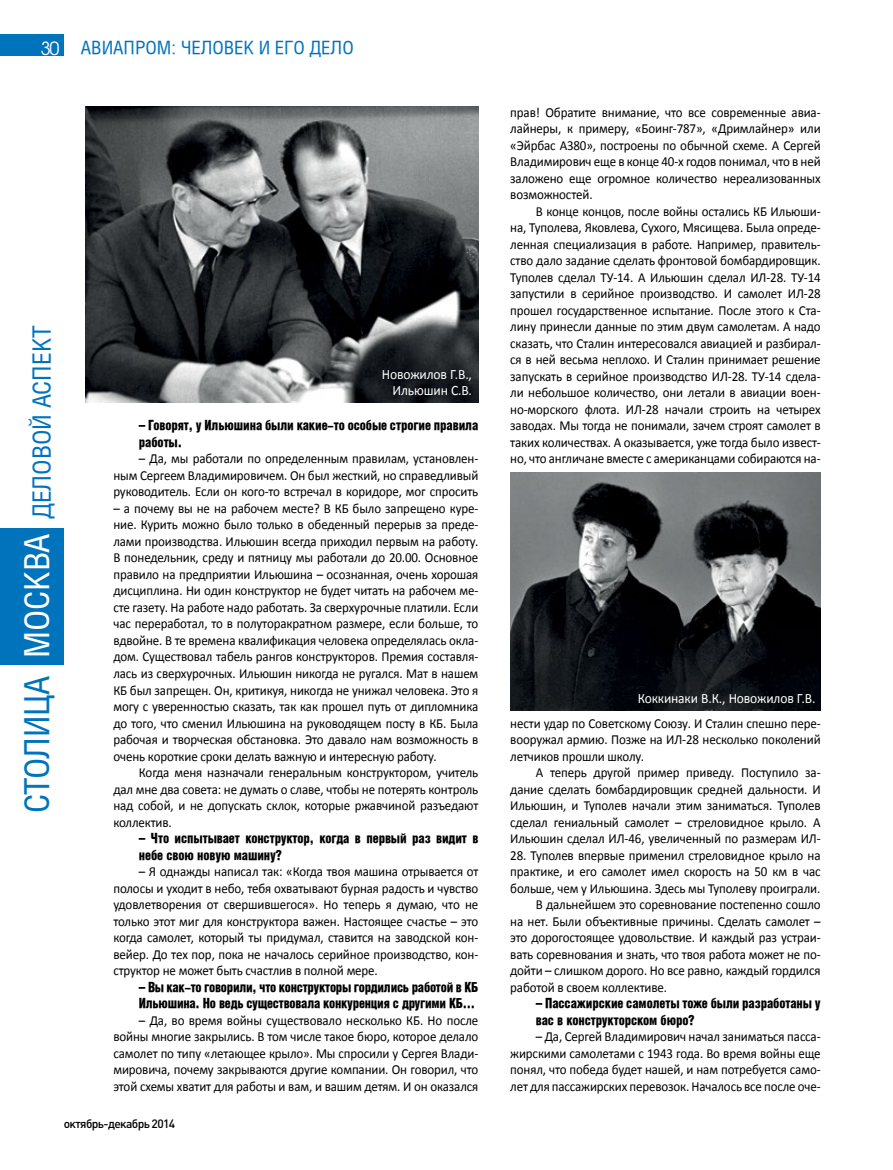
<style>
.page{position:relative;width:893px;height:1170px;background:#fff}
.page>*{position:absolute;margin:0;border:0;box-sizing:border-box;transform-origin:0 0}
.t1{font:24.45px "Helios Cond";color:#0073bd;scale:1.08 1}
.t2{font:18px "Helios Cond";color:#0073bd;scale:1.08 1}
.t3{font:18px "Avant Garde Gothic C";color:#fff}
.t4{font:14.25px/16.5px "Calibri";letter-spacing:-.01em;color:#fff;text-align:right;scale:.95 1}
.t5{font:13.8px/16.5px "Calibri";letter-spacing:-.01em;color:#000;text-align:justify;scale:.94 1}
.t6{font:900 13.8px/16.5px "Helios Cond";letter-spacing:-.01em;color:#000;scale:.95 1}
.t7{font:500 12px "Plumb";letter-spacing:-.05em;color:#000}
.s1{font-size:33.45px}
.s2{font-size:33.45px;color:#fff}
</style>
<div class="page">
<div style="left:0;top:34px;width:64px;height:21px;background:#0073bd"></div>
<div style="left:0;top:528px;width:64px;height:136px;background:#0073bd"></div>
<img style="left:85px;top:106px;width:393px;height:297px">
<img style="left:510px;top:472px;width:311px;height:238px">
<p class="t3" style="left:41px;top:38px;width:20px">30</p>
<p class="t2" style="left:81px;top:37px;width:12px">АВИАПРОМ</p>
<p class="t2" style="left:171px;top:37px;width:170px">: Человек и его дело</p>
<h1 class="t1" style="left:28px;top:813px;width:452px;rotate:-90deg"><span class="s1">Столица</span> <span class="s2">МОСКВА</span> ДЕЛОВОЙ АСПЕКТ</h1>
<p class="t4" style="left:382px;top:366px;width:96px">Новожилов Г.В.,<br>Ильюшин С.В.</p>
<p class="t6" style="left:139px;top:417px;width:359px">– Говорят, у Ильюшина были какие-то особые строгие правила работы.</p>
<p class="t5" style="left:113px;top:450px;width:390px;text-indent:26px">– Да, мы работали по определенным правилам, установлен&shy;ным Сергеем Владимировичем. Он был жесткий, но справедливый руководитель. Если он кого-то встречал в коридоре, мог спросить</p>
<p class="t5" style="left:113px;top:500px;width:390px">– а почему вы не на рабочем месте? В КБ было запрещено куре-</p>
<p class="t5" style="left:113px;top:516px;width:390px">ние. Курить можно было только в обеденный перерыв за преде-</p>
<p class="t5" style="left:113px;top:533px;width:390px">лами производства. Ильюшин всегда приходил первым на работу.</p>
<p class="t5" style="left:113px;top:549px;width:390px">В понедельник, среду и пятницу мы работали до 20.00. Основное</p>
<p class="t5" style="left:113px;top:566px;width:390px">правило на предприятии Ильюшина – осознанная, очень хорошая</p>
<p class="t5" style="left:113px;top:582px;width:390px">дисциплина. Ни один конструктор не будет читать на рабочем ме-</p>
<p class="t5" style="left:113px;top:599px;width:390px">сте газету. На работе надо работать. За сверхурочные платили. Если</p>
<p class="t5" style="left:113px;top:615px;width:390px">час переработал, то в полуторакратном размере, если больше, то</p>
<p class="t5" style="left:113px;top:632px;width:390px">вдвойне. В те времена квалификация человека определялась окла-</p>
<p class="t5" style="left:113px;top:648px;width:390px">дом. Существовал табель рангов конструкторов. Премия составля-</p>
<p class="t5" style="left:113px;top:665px;width:390px">лась из сверхурочных. Ильюшин никогда не ругался. Мат в нашем</p>
<p class="t5" style="left:113px;top:681px;width:390px">КБ был запрещен. Он, критикуя, никогда не унижал человека. Это я</p>
<p class="t5" style="left:113px;top:698px;width:390px">могу с уверенностью сказать, так как прошел путь от дипломника</p>
<p class="t5" style="left:113px;top:714px;width:390px">до того, что сменил Ильюшина на руководящем посту в КБ. Была</p>
<p class="t5" style="left:113px;top:731px;width:390px">рабочая и творческая обстановка. Это давало нам возможность в</p>
<p class="t5" style="left:113px;top:747px;width:346px">очень короткие сроки делать важную и интересную работу.</p>
<p class="t5" style="left:139px;top:764px;width:363px">Когда меня назначали генеральным конструктором, учитель</p>
<p class="t5" style="left:113px;top:780px;width:390px">дал мне два совета: не думать о славе, чтобы не потерять контроль</p>
<p class="t5" style="left:113px;top:797px;width:390px">над собой, и не допускать склок, которые ржавчиной разъедают</p>
<p class="t5" style="left:113px;top:813px;width:64px">коллектив.</p>
<p class="t6" style="left:139px;top:829px;width:359px">– Что испытывает конструктор, когда в первый раз видит в небе свою новую машину?</p>
<p class="t5" style="left:113px;top:863px;width:390px;text-indent:26px">– Я однажды написал так: «Когда твоя машина отрывается от полосы и уходит в небо, тебя охватывают бурная радость и чувство удовлетворения от свершившегося». Но теперь я думаю, что не только этот миг для конструктора важен. Настоящее счастье – это когда самолет, который ты придумал, ставится на заводской кон&shy;вейер. До тех пор, пока не началось серийное производство, кон&shy;структор не может быть счастлив в полной мере.</p>
<p class="t6" style="left:139px;top:978px;width:359px">– Вы как-то говорили, что конструкторы гордились работой в КБ<br>Ильюшина. Но ведь существовала конкуренция с другими КБ...</p>
<p class="t5" style="left:113px;top:1011px;width:390px;text-indent:26px">– Да, во время войны существовало несколько КБ. Но после войны многие закрылись. В том числе такое бюро, которое делало самолет по типу «летающее крыло». Мы спросили у Сергея Влади&shy;мировича, почему закрываются другие компании. Он говорил, что этой схемы хватит для работы и вам, и вашим детям. И он оказался</p>
<p class="t7" style="left:64px;top:1117px;width:113px">октябрь-декабрь 2014</p>
<p class="t5" style="left:510px;top:104px;width:331px">прав! Обратите внимание, что все современные авиа-</p>
<p class="t5" style="left:510px;top:120px;width:332px">лайнеры, к примеру, «Боинг-787», «Дримлайнер» или</p>
<p class="t5" style="left:510px;top:137px;width:332px">«Эйрбас А380», построены по обычной схеме. А Сергей</p>
<p class="t5" style="left:510px;top:153px;width:332px">Владимирович еще в конце 40-х годов понимал, что в ней</p>
<p class="t5" style="left:510px;top:170px;width:332px">заложено еще огромное количество нереализованных</p>
<p class="t5" style="left:510px;top:186px;width:89px">возможностей.</p>
<p class="t5" style="left:536px;top:203px;width:305px">В конце концов, после войны остались КБ Ильюши-</p>
<p class="t5" style="left:510px;top:219px;width:332px">на, Туполева, Яковлева, Сухого, Мясищева. Была опреде-</p>
<p class="t5" style="left:510px;top:236px;width:332px">ленная специализация в работе. Например, правитель-</p>
<p class="t5" style="left:510px;top:252px;width:332px">ство дало задание сделать фронтовой бомбардировщик.</p>
<p class="t5" style="left:510px;top:269px;width:332px">Туполев сделал ТУ-14. А Ильюшин сделал ИЛ-28. ТУ-14</p>
<p class="t5" style="left:510px;top:285px;width:332px">запустили в серийное производство. И самолет ИЛ-28</p>
<p class="t5" style="left:510px;top:302px;width:332px">прошел государственное испытание. После этого к Ста-</p>
<p class="t5" style="left:510px;top:318px;width:332px">лину принесли данные по этим двум самолетам. А надо</p>
<p class="t5" style="left:510px;top:335px;width:332px">сказать, что Сталин интересовался авиацией и разбирал-</p>
<p class="t5" style="left:510px;top:351px;width:332px">ся в ней весьма неплохо. И Сталин принимает решение</p>
<p class="t5" style="left:510px;top:368px;width:332px">запускать в серийное производство ИЛ-28. ТУ-14 сдела-</p>
<p class="t5" style="left:510px;top:384px;width:332px">ли небольшое количество, они летали в авиации воен-</p>
<p class="t5" style="left:510px;top:401px;width:332px">но-морского флота. ИЛ-28 начали строить на четырех</p>
<p class="t5" style="left:510px;top:417px;width:332px">заводах. Мы тогда не понимали, зачем строят самолет в</p>
<p class="t5" style="left:510px;top:434px;width:332px">таких количествах. А оказывается, уже тогда было извест-</p>
<p class="t5" style="left:510px;top:450px;width:332px">но, что англичане вместе с американцами собираются на-</p>
<p class="t4" style="left:638px;top:689px;width:189px">Коккинаки В.К., Новожилов Г.В.</p>
<p class="t5" style="left:510px;top:714px;width:332px">нести удар по Советскому Союзу. И Сталин спешно пере-</p>
<p class="t5" style="left:510px;top:731px;width:332px">вооружал армию. Позже на ИЛ-28 несколько поколений</p>
<p class="t5" style="left:510px;top:747px;width:144px">летчиков прошли школу.</p>
<p class="t5" style="left:536px;top:764px;width:305px">А теперь другой пример приведу. Поступило за-</p>
<p class="t5" style="left:510px;top:780px;width:332px">дание сделать бомбардировщик средней дальности. И</p>
<p class="t5" style="left:510px;top:797px;width:332px">Ильюшин, и Туполев начали этим заниматься. Туполев</p>
<p class="t5" style="left:510px;top:813px;width:332px">сделал гениальный самолет – стреловидное крыло. А</p>
<p class="t5" style="left:510px;top:830px;width:332px">Ильюшин сделал ИЛ-46, увеличенный по размерам ИЛ-</p>
<p class="t5" style="left:510px;top:846px;width:332px">28. Туполев впервые применил стреловидное крыло на</p>
<p class="t5" style="left:510px;top:863px;width:332px">практике, и его самолет имел скорость на 50 км в час</p>
<p class="t5" style="left:510px;top:879px;width:331px">больше, чем у Ильюшина. Здесь мы Туполеву проиграли.</p>
<p class="t5" style="left:536px;top:896px;width:305px">В дальнейшем это соревнование постепенно сошло</p>
<p class="t5" style="left:510px;top:912px;width:332px">на нет. Были объективные причины. Сделать самолет –</p>
<p class="t5" style="left:510px;top:929px;width:332px">это дорогостоящее удовольствие. И каждый раз устраи-</p>
<p class="t5" style="left:510px;top:945px;width:332px">вать соревнования и знать, что твоя работа может не по-</p>
<p class="t5" style="left:510px;top:962px;width:332px">дойти – слишком дорого. Но все равно, каждый гордился</p>
<p class="t5" style="left:510px;top:978px;width:168px">работой в своем коллективе.</p>
<p class="t6" style="left:536px;top:995px;width:301px">– Пассажирские самолеты тоже были разработаны у вас в конструкторском бюро?</p>
<p class="t5" style="left:510px;top:1028px;width:332px;text-indent:26px">– Да, Сергей Владимирович начал заниматься пасса&shy;жирскими самолетами с 1943 года. Во время войны еще понял, что победа будет нашей, и нам потребуется само&shy;лет для пассажирских перевозок. Началось все после оче-</p>
</div>
